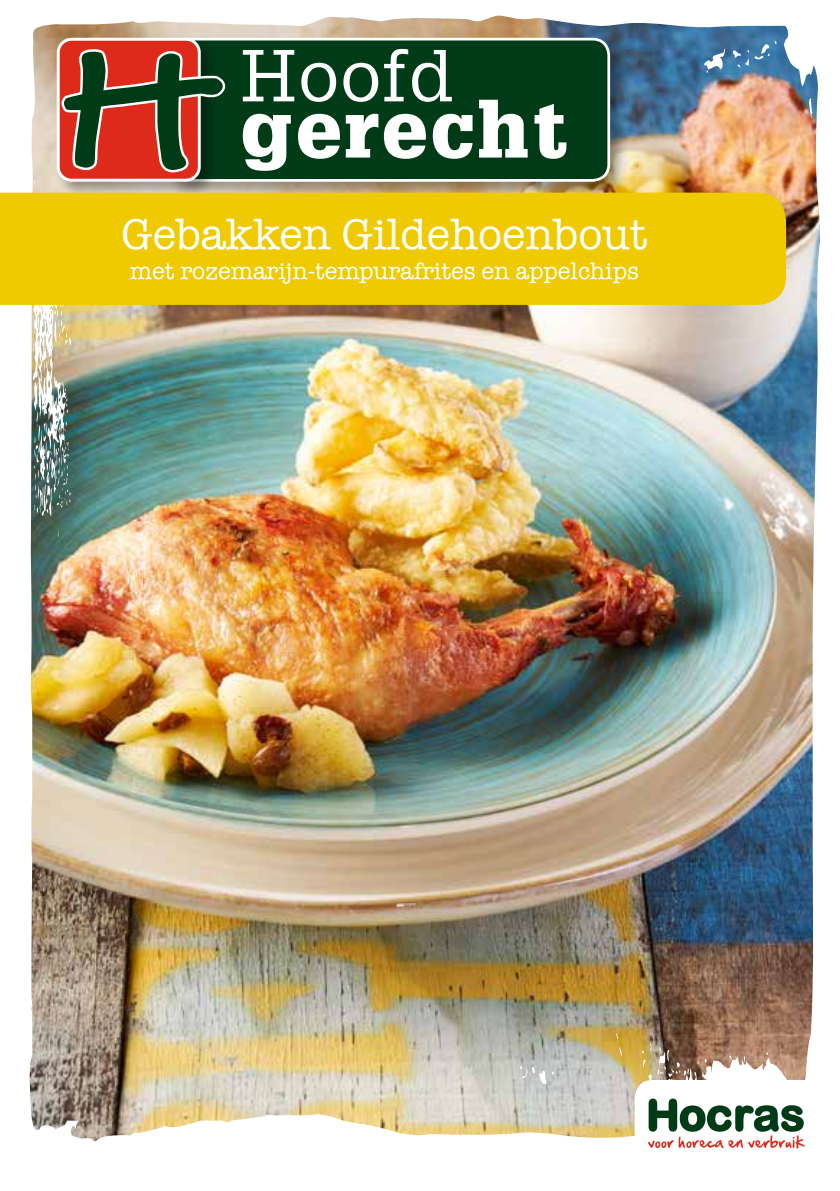
<style>
.page{position:relative;width:840px;height:1191px;background:#fff}
.page>*{position:absolute;margin:0;border:0;box-sizing:border-box;transform-origin:0 0}
.t1{font:900 78px "Glypha 75";letter-spacing:.05em;color:#fff}
.t2{font:71.8px "Glypha 55 Roman";letter-spacing:.03em;color:#fff}
.t3{font:44px "American Typewriter";color:#fff}
.t4{font:24px "American Typewriter";color:#fff}
</style>
<div class="page">
<img style="left:26px;top:15px;width:793px;height:1065px">
<img style="left:27px;top:16px;width:706px;height:1125px">
<div style="left:165px;top:35px;width:464px;height:165px;background:#000;opacity:.35"></div>
<div style="left:169px;top:39px;width:439px;height:141px;background:#003b18;border-radius:16px"></div>
<div style="left:168px;top:38px;width:441px;height:144px;border:3px solid #fff;border-radius:16px"></div>
<div style="left:54px;top:35px;width:165px;height:165px;background:#000;opacity:.35"></div>
<div style="left:58px;top:39px;width:141px;height:141px;background:#dd2a1b;border-radius:13px"></div>
<div style="left:57px;top:38px;width:144px;height:144px;border:3px solid #fff;border-radius:13px"></div>
<svg style="left:61px;top:48px;width:164px;height:125px"></svg>
<svg style="left:634px;top:1080px;width:171px;height:69px"></svg>
<div style="left:0;top:193px;width:785px;height:112px;background:#efca00"></div>
<h2 class="t2" style="left:240px;top:32px;width:213px">Hoofd</h2>
<h1 class="t1" style="left:240px;top:82px;width:328px">gerecht</h1>
<h3 class="t3" style="left:121px;top:209px;width:527px">Gebakken Gildehoenbout</h3>
<p class="t4" style="left:130px;top:257px;width:510px">met rozemarijn-tempurafrites en appelchips</p>
</div>
